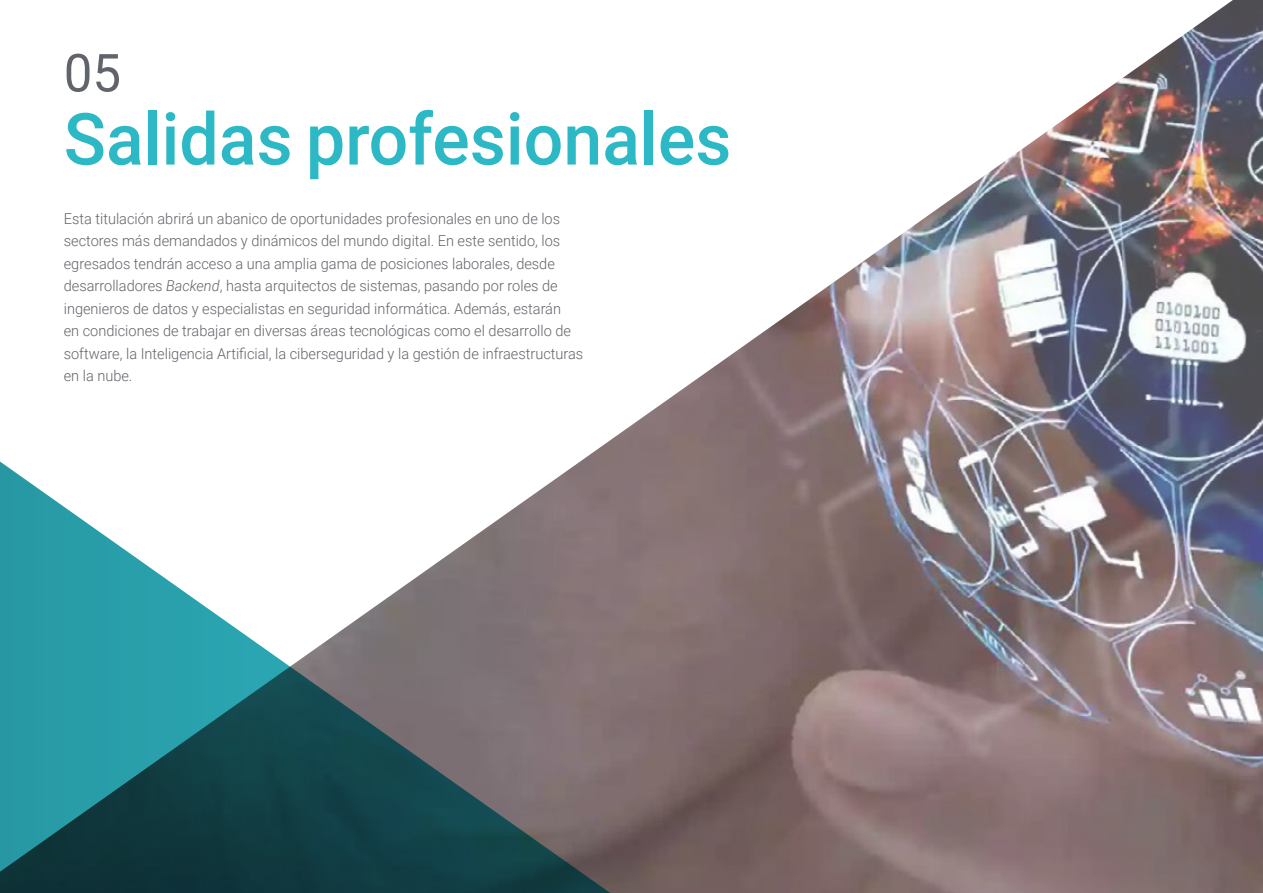
<style>
.page{position:relative;width:1263px;height:893px;background:#fff}
.page>*{position:absolute;margin:0;border:0;box-sizing:border-box;transform-origin:0 0}
.t1{font:500 72px "Roboto";color:#2db8c5}
.t2{font:52.5px "Roboto";color:#61646a}
.t3{font:300 15px/22.5px "Roboto";color:#61646a}
.s1{font-style:italic}
</style>
<div class="page">
<img style="left:602px;top:0;width:661px;height:893px">
<svg style="left:0;top:446px;width:640px;height:447px"></svg>
<h2 class="t2" style="left:64px;top:36px;width:59px">05</h2>
<h1 class="t1" style="left:64px;top:89px;width:669px">Salidas profesionales</h1>
<p class="t3" style="left:64px;top:207px;width:521px">Esta titulación abrirá un abanico de oportunidades profesionales en uno de los sectores más demandados y dinámicos del mundo digital. En este sentido, los egresados tendrán acceso a una amplia gama de posiciones laborales, desde desarrolladores <span class="s1">Backend</span>, hasta arquitectos de sistemas, pasando por roles de ingenieros de datos y especialistas en seguridad informática. Además, estarán<br>en condiciones de trabajar en diversas áreas tecnológicas como el desarrollo de software, la Inteligencia Artificial, la ciberseguridad y la gestión de infraestructuras en la nube.</p>
</div>
